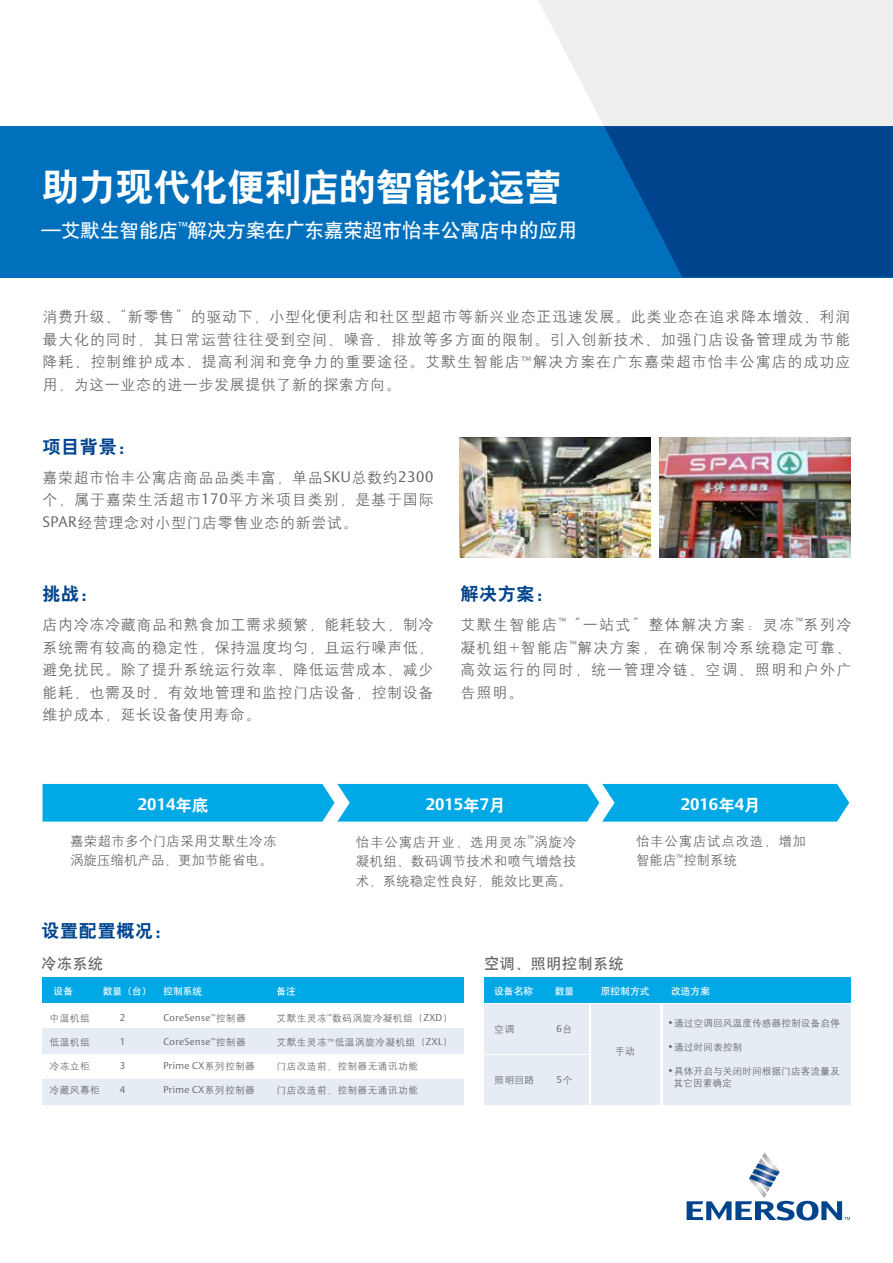
<style>
.page{position:relative;width:893px;height:1263px;background:#fff}
.page>*{position:absolute;margin:0;border:0;box-sizing:border-box;transform-origin:0 0}
.t1{font:37.5px "H Yb 2 gj";letter-spacing:-.01em;color:#fff}
.t2{font:19.5px "H Yb 1 gj";color:#fff}
.t3{font:18px "H Yb 2 gj";letter-spacing:.04em;color:#00448d}
.t4{font:700 16.5px "DTL Argo T";color:#fff}
.t5{font:15px/22.5px "H Yg 2 gj";letter-spacing:.045em;color:#656464;text-align:justify}
.t6{font:15px "H Yb 1 gj";letter-spacing:.04em;color:#656464}
.t7{font:13.5px/19.5px "H Yg 2 gj";letter-spacing:.02em;color:#656464}
.t8{font:13.5px/19.5px "H Yg 2 gj";letter-spacing:.055em;color:#656464}
.t9{font:9.75px "H Yg 2 gj";letter-spacing:.04em;color:#656464}
.t10{font:300 9.75px "DTL Argo T";letter-spacing:.04em;color:#656464}
.t11{font:9.75px/12px "H Yg 2 gj";color:#656464}
.t12{font:9.75px "H Yb 1 gj";color:#fff}
.s1{font-family:"Adobe Song Std";font-weight:300}
.s2{font-family:"DTL Argo T";font-weight:300}
.s3{font-family:"H Yb 2 gj";font-weight:400}
.s4{font-family:"H Yg 2 gj";font-weight:400}
</style>
<div class="page">
<svg style="left:687px;top:1152px;width:163px;height:68px"></svg>
<svg style="left:539px;top:0;width:354px;height:126px;fill:#efefef"></svg>
<div style="left:0;top:126px;width:893px;height:151px;background:#0070bd"></div>
<svg style="left:604px;top:126px;width:289px;height:151px;background:#004993"></svg>
<img style="left:460px;top:437px;width:191px;height:120px">
<img style="left:659px;top:437px;width:191px;height:120px">
<svg style="left:43px;top:784px;width:806px;height:38px;background:#0dace7"></svg>
<div style="left:43px;top:977px;width:421px;height:26px;background:#00a8e6"></div>
<div style="left:43px;top:1028px;width:421px;height:26px;background:#e6ecf3"></div>
<div style="left:43px;top:1079px;width:421px;height:26px;background:#e6ecf3"></div>
<div style="left:484px;top:977px;width:366px;height:26px;background:#00a8e6"></div>
<div style="left:484px;top:1056px;width:104px;height:49px;background:#e6ecf3"></div>
<div style="left:484px;top:1005px;width:104px;height:49px;background:#e6ecf3"></div>
<div style="left:591px;top:1005px;width:69px;height:100px;background:#e6ecf3"></div>
<div style="left:663px;top:1005px;width:187px;height:100px;background:#e6ecf3"></div>
<h1 class="t1" style="left:41px;top:168px;width:522px">助力现代化便利店的智能化运营</h1>
<h2 class="t2" style="left:41px;top:221px;width:538px">—艾默生智能店<sup>™</sup>解决方案在广东嘉荣超市怡丰公寓店中的应用</h2>
<p class="t5" style="left:43px;top:306px;width:809px">消费升级、“新零售”的驱动下，小型化便利店和社区型超市等新兴业态正迅速发展。此类业态在追求降本增效、利润最大化的同时，其日常运营往往受到空间、噪音、排放等多方面的限制。引入创新技术、加强门店设备管理成为节能降耗、控制维护成本、提高利润和竞争力的重要途径。艾默生智能店<span class="s1">™</span>解决方案在广东嘉荣超市怡丰公寓店的成功应用，为这一业态的进一步发展提供了新的探索方向。</p>
<p class="t3" style="left:43px;top:437px;width:94px">项目背景：</p>
<p class="t5" style="left:43px;top:466px;width:393px">嘉荣超市怡丰公寓店商品品类丰富，单品<span class="s2">SKU</span>总数约<span class="s2">2300</span>个，属于嘉荣生活超市<span class="s2">170</span>平方米项目类别，是基于国际<span class="s2">SPAR</span>经营理念对小型门店零售业态的新尝试。</p>
<p class="t3" style="left:43px;top:585px;width:57px">挑战：</p>
<p class="t5" style="left:43px;top:613px;width:392px">店内冷冻冷藏商品和熟食加工需求频繁，能耗较大，制冷系统需有较高的稳定性，保持温度均匀，且运行噪声低，避免扰民。除了提升系统运行效率、降低运营成本、减少能耗，也需及时、有效地管理和监控门店设备，控制设备维护成本，延长设备使用寿命。</p>
<p class="t3" style="left:460px;top:585px;width:94px">解决方案：</p>
<p class="t5" style="left:460px;top:613px;width:392px">艾默生智能店<sup>™</sup>“一站式”整体解决方案：灵冻<sup>™</sup>系列冷凝机组+智能店<sup>™</sup>解决方案，在确保制冷系统稳定可靠、高效运行的同时，统一管理冷链、空调、照明和户外广告照明。</p>
<p class="t4" style="left:138px;top:794px;width:72px">2014<span class="s3">年底</span></p>
<p class="t4" style="left:426px;top:794px;width:81px">2015<span class="s3">年</span>7<span class="s3">月</span></p>
<p class="t4" style="left:681px;top:794px;width:81px">2016<span class="s3">年</span>4<span class="s3">月</span></p>
<p class="t7" style="left:356px;top:832px;width:222px;text-align:justify">怡丰公寓店开业，选用灵冻<sup>™</sup>涡旋冷凝机组、数码调节技术和喷气增焓技术，系统稳定性良好，能效比更高。</p>
<p class="t8" style="left:636px;top:831px;width:172px">怡丰公寓店试点改造，增加智能店<sup>™</sup>控制系统</p>
<p class="t3" style="left:41px;top:922px;width:132px">设置配置概况：</p>
<p class="t6" style="left:41px;top:955px;width:63px">冷冻系统</p>
<p class="t12" style="left:54px;top:986px;width:21px">设备</p>
<p class="t12" style="left:103px;top:986px;width:101px">数量（台） 控制系统</p>
<p class="t12" style="left:276px;top:986px;width:21px">备注</p>
<p class="t9" style="left:50px;top:1013px;width:42px">中温机组</p>
<p class="t9" style="left:50px;top:1037px;width:42px">低温机组</p>
<p class="t9" style="left:50px;top:1061px;width:42px">冷冻立柜</p>
<p class="t9" style="left:50px;top:1085px;width:52px">冷藏风幕柜</p>
<p class="t7" style="left:70px;top:831px;width:208px">嘉荣超市多个门店采用艾默生冷冻涡旋压缩机产品，更加节能省电。</p>
<p class="t6" style="left:484px;top:955px;width:141px">空调、照明控制系统</p>
<p class="t12" style="left:494px;top:986px;width:40px">设备名称</p>
<p class="t12" style="left:555px;top:986px;width:21px">数量</p>
<p class="t12" style="left:601px;top:986px;width:50px">原控制方式</p>
<p class="t12" style="left:671px;top:986px;width:40px">改造方案</p>
<p class="t9" style="left:494px;top:1024px;width:21px">空调</p>
<p class="t10" style="left:163px;top:1012px;width:84px">CoreSense<sup>™</sup><span class="s4">控制器</span></p>
<p class="t10" style="left:163px;top:1036px;width:84px">CoreSense<sup>™</sup><span class="s4">控制器</span></p>
<p class="t10" style="left:163px;top:1060px;width:93px">Prime CX<span class="s4">系列控制器</span></p>
<p class="t10" style="left:163px;top:1084px;width:93px">Prime CX<span class="s4">系列控制器</span></p>
<p class="t9" style="left:277px;top:1013px;width:177px">艾默生灵冻<sup>™</sup>数码涡旋冷凝机组（<span class="s2">ZXD</span>）</p>
<p class="t9" style="left:277px;top:1037px;width:178px">艾默生灵冻<span class="s1">™</span>低温涡旋冷凝机组（<span class="s2">ZXL</span>）</p>
<p class="t9" style="left:277px;top:1061px;width:143px">门店改造前，控制器无通讯功能</p>
<p class="t9" style="left:277px;top:1085px;width:143px">门店改造前，控制器无通讯功能</p>
<p class="t10" style="left:120px;top:1012px;width:7px">2</p>
<p class="t10" style="left:120px;top:1036px;width:7px">1</p>
<p class="t10" style="left:120px;top:1060px;width:7px">3</p>
<p class="t10" style="left:120px;top:1084px;width:7px">4</p>
<p class="t11" style="left:667px;top:1017px;width:174px"><span class="s2">•</span>通过空调回风温度传感器控制设备启停</p>
<p class="t11" style="left:667px;top:1041px;width:77px"><span class="s2">•</span>通过时间表控制</p>
<p class="t11" style="left:674px;top:1065px;width:168px;text-indent:-6px"><span class="s2">•</span>具体开启与关闭时间根据门店客流量及其它因素确定</p>
<p class="t10" style="left:557px;top:1022px;width:17px">6<span class="s4">台</span></p>
<p class="t9" style="left:615px;top:1046px;width:21px">手动</p>
<p class="t9" style="left:494px;top:1075px;width:42px">照明回路</p>
<p class="t10" style="left:557px;top:1073px;width:17px">5<span class="s4">个</span></p>
</div>
